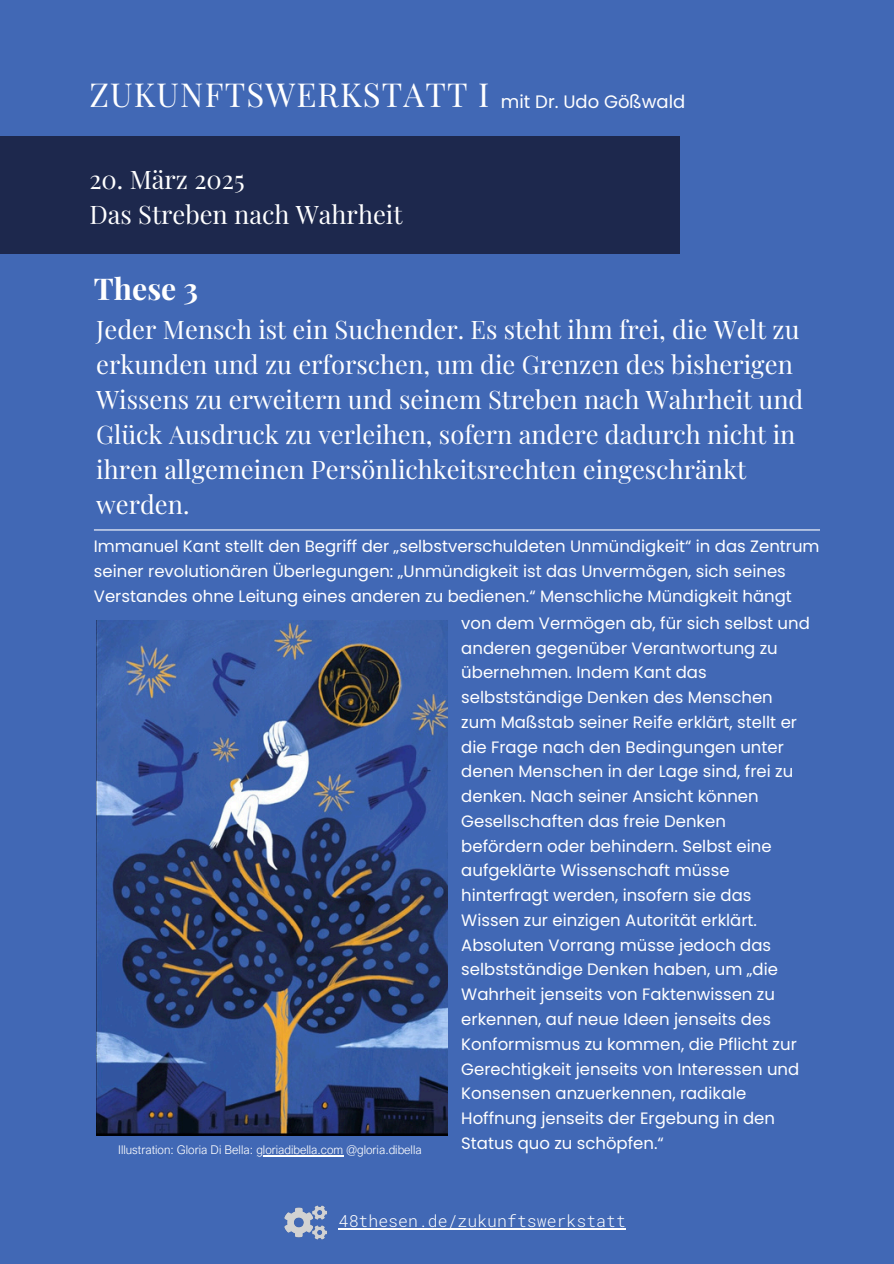
<style>
.page{position:relative;width:894px;height:1264px;background:#fff}
.page>*{position:absolute;margin:0;border:0;box-sizing:border-box;transform-origin:0 0}
.t1{font:33px "Playfair Display";letter-spacing:.035em;color:#fff}
.t2{font:700 30px "Playfair Display";color:#fff}
.t3{font:25.5px/34.8px "Playfair Display";color:#fff}
.t4{font:18px "Poppins";color:#fff}
.t5{font:16.5px/24.8px "Poppins";color:#fff}
.t6{font:300 16.5px "Roboto Mono";color:#fff}
.t7{font:300 12px "Arial Nova";color:#fff}
</style>
<div class="page">
<div style="left:0;top:0;width:893px;height:1263px;background:#4168b5"></div>
<div style="left:0;top:135px;width:680px;height:118px;background:#1d284d"></div>
<hr style="left:94px;top:529px;width:725px;height:1px;background:#fff">
<img style="left:96px;top:620px;width:351px;height:515px">
<hr style="left:256px;top:1155px;width:87px;height:1px;background:#fff">
<img style="left:284px;top:1205px;width:43px;height:35px">
<hr style="left:338px;top:1228px;width:287px;height:1px;background:#fff">
<p class="t1" style="left:89px;top:72px;width:401px">ZUKUNFTSWERKSTATT I</p>
<h4 class="t4" style="left:501px;top:89px;width:186px">mit Dr. Udo Gößwald</h4>
<h3 class="t3" style="left:89px;top:161px;width:314px">20. März 2025<br>Das Streben nach Wahrheit</h3>
<h4 class="t2" style="left:94px;top:268px;width:105px">These 3</h4>
<h2 class="t3" style="left:96px;top:311px;width:708px">Jeder Mensch ist ein Suchender. Es steht ihm frei, die Welt zu erkunden und zu erforschen, um die Grenzen des bisherigen Wissens zu erweitern und seinem Streben nach Wahrheit und Glück Ausdruck zu verleihen, sofern andere dadurch nicht in ihren allgemeinen Persönlichkeitsrechten eingeschränkt werden.</h2>
<h1 class="t5" style="left:94px;top:534px;width:727px">Immanuel Kant stellt den Begriff der „selbstverschuldeten Unmündigkeit“ in das Zentrum seiner revolutionären Überlegungen: „Unmündigkeit ist das Unvermögen, sich seines<br>Verstandes ohne Leitung eines anderen zu bedienen.“ Menschliche Mündigkeit hängt</h1>
<p class="t7" style="left:118px;top:1142px;width:305px">Illustration: Gloria Di Bella: gloriadibella.com @gloria.dibella</p>
<h3 class="t5" style="left:461px;top:610px;width:350px">von dem Vermögen ab, für sich selbst und anderen gegenüber Verantwortung zu übernehmen. Indem Kant das selbstständige Denken des Menschen zum Maßstab seiner Reife erklärt, stellt er die Frage nach den Bedingungen unter denen Menschen in der Lage sind, frei zu denken. Nach seiner Ansicht können Gesellschaften das freie Denken befördern oder behindern. Selbst eine aufgeklärte Wissenschaft müsse hinterfragt werden, insofern sie das Wissen zur einzigen Autorität erklärt.<br>Absoluten Vorrang müsse jedoch das selbstständige Denken haben, um „die Wahrheit jenseits von Faktenwissen zu erkennen, auf neue Ideen jenseits des Konformismus zu kommen, die Pflicht zur Gerechtigkeit jenseits von Interessen und Konsensen anzuerkennen, radikale Hoffnung jenseits der Ergebung in den Status quo zu schöpfen.“</h3>
<h4 class="t6" style="left:338px;top:1209px;width:288px">48thesen.de/zukunftswerkstatt</h4>
</div>
